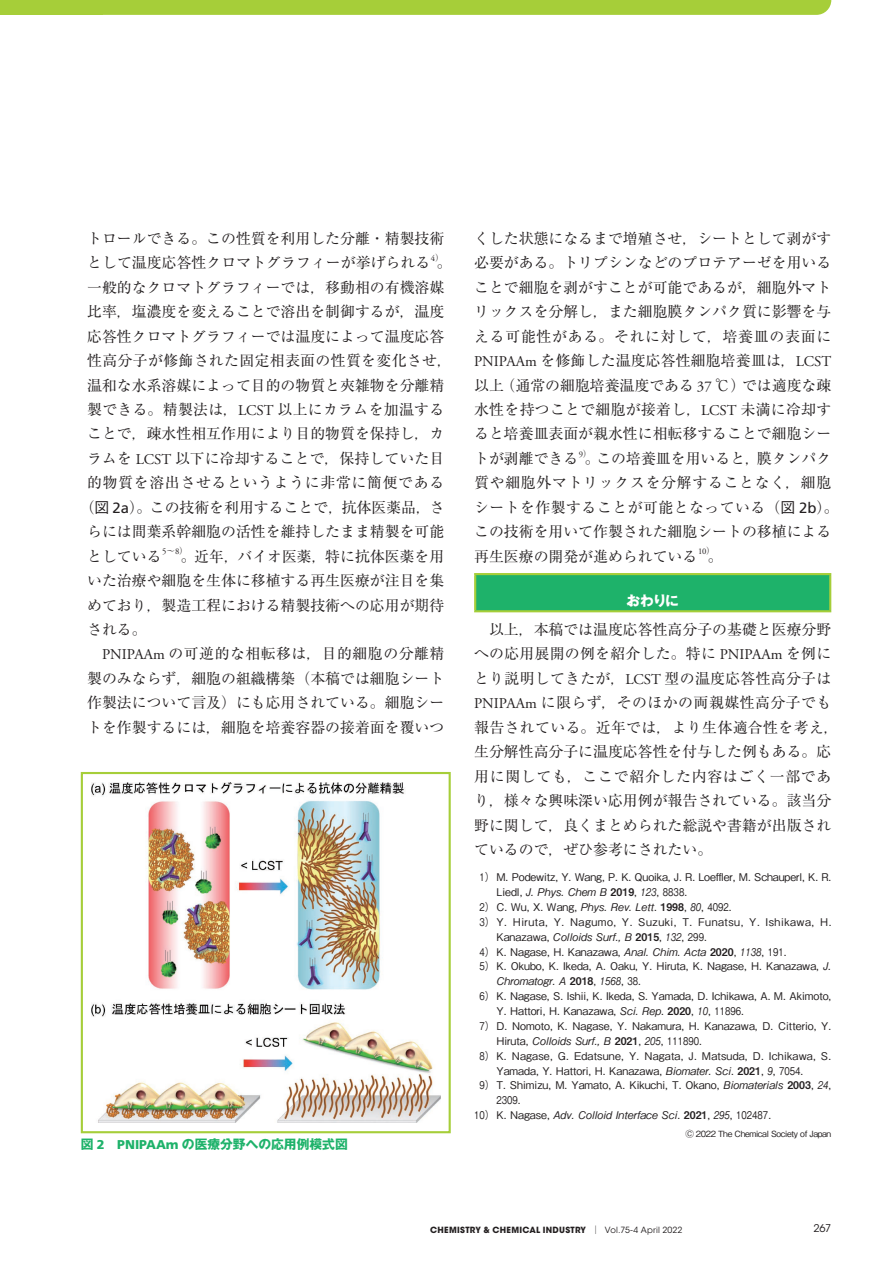
<style>
.page{position:relative;width:893px;height:1263px;background:#fff}
.page>*{position:absolute;margin:0;border:0;box-sizing:border-box;transform-origin:0 0}
.t1{font:14.85px/24.5px "Ryumin Pr 6";color:#231f20;text-align:justify}
.t2{font:14.85px/24.5px "Ryumin Pr 6";letter-spacing:.03em;color:#231f20}
.t3{font:14.85px "Ryumin Pr 6";letter-spacing:.02em;color:#231f20}
.t4{font:14.85px "Ryumin Pr 6";letter-spacing:.025em;color:#231f20}
.t5{font:14.85px "Ryumin Pr 6";letter-spacing:.045em;color:#231f20}
.t6{font:700 13.8px "Gothic MB101 Pr 6";color:#fff}
.t7{font:700 12.75px "Gothic MB101 Pr 6";color:#1eb26a}
.t8{font:500 10.65px "Gothic BBB Pr 6";color:#231f20;scale:.8 1}
.t9{font:500 10.65px "Gothic BBB Pr 6";color:#231f20}
.t10{font:500 10.65px "Gothic BBB Pr 6";letter-spacing:.02em;color:#231f20;scale:.8 1}
.t11{font:500 10.65px "Gothic BBB Pr 6";letter-spacing:.05em;color:#231f20;scale:.8 1}
.t12{font:10.65px "ITC Avant Garde Std";color:#231f20}
.t13{font:8.7px "Adobe Garamond Pro";color:#231f20}
.t14{font:700 8.55px "ITC Avant Garde Std";letter-spacing:.03em;color:#231f20}
.t15{font:500 8.55px "Gothic BBB Pr 6";letter-spacing:-.04em;color:#231f20}
.s1{font-family:"Ryumin Pr 6"}
.s2{font-family:"Adobe Garamond Pro"}
.s3{font-family:"Gothic BBB Pr 6";font-weight:500}
.s4{font-family:"Frutiger LT Std"}
.s5{font-family:"Frutiger LT Std";font-weight:900}
.s6{font-family:"Midashi Go Pr 6 MB31";font-weight:400}
.s7{font-family:"Ryumin Pr 6";font-weight:400}
.s8{font-weight:400}
</style>
<div class="page">
<svg style="left:102px;top:0;width:729px;height:15px;background:#a7ce3b"></svg>
<div style="left:0;top:0;width:102px;height:15px;background:#a6ce39"></div>
<div style="left:475px;top:574px;width:355px;height:37px;background:#1eb26a"></div>
<hr style="left:474px;top:573px;width:357px;height:2px;background:#a6ce39">
<hr style="left:474px;top:575px;width:2px;height:35px;background:#a6ce39">
<hr style="left:829px;top:575px;width:2px;height:35px;background:#a6ce39">
<hr style="left:474px;top:610px;width:357px;height:2px;background:#a6ce39">
<img style="left:91px;top:782px;width:349px;height:341px">
<div style="left:81px;top:772px;width:370px;height:361px;border:2px solid #a6ce39"></div>
<p class="t1" style="left:87px;top:225px;width:366px">トロールできる。この性質を利用した分離・精製技術として温度応答性クロマトグラフィーが挙げられる。</p>
<p class="t13" style="left:431px;top:253px;width:14px">4<span class="s1">）</span></p>
<p class="t1" style="left:87px;top:274px;width:359px">一般的なクロマトグラフィーでは，移動相の有機溶媒</p>
<p class="t1" style="left:87px;top:299px;width:359px">比率，塩濃度を変えることで溶出を制御するが，温度</p>
<p class="t1" style="left:87px;top:323px;width:359px">応答性クロマトグラフィーでは温度によって温度応答</p>
<p class="t4" style="left:87px;top:349px;width:366px">性高分子が修飾された固定相表面の性質を変化させ，</p>
<p class="t1" style="left:87px;top:372px;width:359px">温和な水系溶媒によって目的の物質と夾雑物を分離精</p>
<p class="t3" style="left:87px;top:398px;width:359px">製できる。精製法は，<span class="s2">LCST</span> 以上にカラムを加温する</p>
<p class="t1" style="left:87px;top:421px;width:359px">ことで，疎水性相互作用により目的物質を保持し，カ</p>
<p class="t1" style="left:87px;top:445px;width:359px">ラムを <span class="s2">LCST</span> 以下に冷却することで，保持していた目</p>
<p class="t5" style="left:87px;top:471px;width:359px">的物質を溶出させるというように非常に簡便である</p>
<p class="t1" style="left:80px;top:494px;width:366px">（<span class="s3">図</span> <span class="s4">2a</span>）。この技術を利用することで，抗体医薬品，さ</p>
<p class="t1" style="left:87px;top:519px;width:359px">らには間葉系幹細胞の活性を維持したまま精製を可能</p>
<p class="t1" style="left:87px;top:543px;width:76px">としている</p>
<p class="t13" style="left:162px;top:546px;width:27px">5<span class="s1">～</span>8<span class="s1">）</span></p>
<p class="t1" style="left:87px;top:543px;width:359px;text-indent:94px">。近年，バイオ医薬，特に抗体医薬を用いた治療や細胞を生体に移植する再生医療が注目を集めており，製造工程における精製技術への応用が期待される。</p>
<p class="t1" style="left:87px;top:641px;width:359px;text-indent:15px"><span class="s2">PNIPAAm</span> の可逆的な相転移は，目的細胞の分離精製のみならず，細胞の組織構築（本稿では細胞シート作製法について言及）にも応用されている。細胞シートを作製するには，細胞を培養容器の接着面を覆いつ</p>
<p class="t7" style="left:81px;top:1133px;width:268px">図 <span class="s5">2 PNIPAAm</span> の医療分野への応用例模式図</p>
<p class="t1" style="left:474px;top:225px;width:359px">くした状態になるまで増殖させ，シートとして剥がす必要がある。トリプシンなどのプロテアーゼを用いることで細胞を剥がすことが可能であるが，細胞外マトリックスを分解し，また細胞膜タンパク質に影響を与える可能性がある。それに対して，培養皿の表面に<span class="s2">PNIPAAm</span> を修飾した温度応答性細胞培養皿は，<span class="s2">LCST</span>以上（通常の細胞培養温度である <span class="s2">37</span> ℃）では適度な疎水性を持つことで細胞が接着し，<span class="s2">LCST</span> 未満に冷却すると培養皿表面が親水性に相転移することで細胞シートが剥離できる。この培養皿を用いると，膜タンパク</p>
<p class="t13" style="left:579px;top:449px;width:14px">9<span class="s1">）</span></p>
<p class="t2" style="left:474px;top:470px;width:366px">質や細胞外マトリックスを分解することなく，細胞シートを作製することが可能となっている（<span class="s3">図</span> <span class="s4">2b</span>）。この技術を用いて作製された細胞シートの移植による再生医療の開発が進められている</p>
<p class="t13" style="left:698px;top:546px;width:18px">10<span class="s1">）</span></p>
<p class="t1" style="left:708px;top:543px;width:16px">。</p>
<p class="t6" style="left:627px;top:590px;width:54px">おわりに</p>
<p class="t1" style="left:474px;top:616px;width:366px;text-align:left">　以上，本稿では温度応答性高分子の基礎と医療分野への応用展開の例を紹介した。特に <span class="s2">PNIPAAm</span> を例にとり説明してきたが，<span class="s2">LCST</span> 型の温度応答性高分子は<br><span class="s2">PNIPAAm</span> に限らず，そのほかの両親媒性高分子でも報告されている。近年では，より生体適合性を考え，生分解性高分子に温度応答性を付与した例もある。応用に関しても，ここで紹介した内容はごく一部であり，様々な興味深い応用例が報告されている。該当分野に関して，良くまとめられた総説や書籍が出版されているので，ぜひ参考にされたい。</p>
<p class="t8" style="left:479px;top:868px;width:441px">1） M. Podewitz, Y. Wang, P. K. Quoika, J. R. Loeffler, M. Schauperl, K. R.</p>
<p class="t9" style="left:496px;top:883px;width:192px">Liedl, J. Phys. Chem B <span class="s6">2019</span>, 123, 8838.</p>
<p class="t8" style="left:479px;top:898px;width:317px">2） C. Wu, X. Wang, Phys. Rev. Lett. <span class="s6">1998</span>, 80, 4092.</p>
<p class="t11" style="left:479px;top:913px;width:441px">3） Y. Hiruta, Y. Nagumo, Y. Suzuki, T. Funatsu, Y. Ishikawa, H.</p>
<p class="t9" style="left:496px;top:928px;width:212px">Kanazawa, Colloids Surf., B <span class="s6">2015</span>, 132, 299.</p>
<p class="t8" style="left:479px;top:943px;width:385px">4） K. Nagase, H. Kanazawa, Anal. Chim. Acta <span class="s6">2020</span>, 1138, 191.</p>
<p class="t8" style="left:479px;top:958px;width:441px">5） K. Okubo, K. Ikeda, A. Oaku, Y. Hiruta, K. Nagase, H. Kanazawa, J.</p>
<p class="t9" style="left:496px;top:973px;width:146px">Chromatogr. A <span class="s6">2018</span>, 1568, 38.</p>
<p class="t8" style="left:479px;top:988px;width:441px">6） K. Nagase, S. Ishii, K. Ikeda, S. Yamada, D. Ichikawa, A. M. Akimoto,</p>
<p class="t9" style="left:496px;top:1002px;width:249px">Y. Hattori, H. Kanazawa, Sci. Rep. <span class="s6">2020</span>, 10, 11896.</p>
<p class="t8" style="left:479px;top:1017px;width:441px">7） D. Nomoto, K. Nagase, Y. Nakamura, H. Kanazawa, D. Citterio, Y.</p>
<p class="t9" style="left:496px;top:1032px;width:207px">Hiruta, Colloids Surf., B <span class="s6">2021</span>, 205, 111890.</p>
<p class="t10" style="left:479px;top:1047px;width:441px">8） K. Nagase, G. Edatsune, Y. Nagata, J. Matsuda, D. Ichikawa, S.</p>
<p class="t9" style="left:496px;top:1062px;width:308px">Yamada, Y. Hattori, H. Kanazawa, Biomater. Sci. <span class="s6">2021</span>, 9, 7054.</p>
<p class="t8" style="left:479px;top:1077px;width:441px">9） T. Shimizu, M. Yamato, A. Kikuchi, T. Okano, Biomaterials <span class="s6">2003</span>, 24,</p>
<p class="t8" style="left:496px;top:1092px;width:32px">2309.</p>
<p class="t8" style="left:474px;top:1107px;width:373px">10） K. Nagase, Adv. Colloid Interface Sci. <span class="s6">2021</span>, 295, 102487.</p>
<p class="t15" style="left:685px;top:1126px;width:147px">Ⓒ 2022 The Chemical Society of Japan</p>
<p class="t14" style="left:430px;top:1224px;width:254px">CHEMISTRY &amp; CHEMICAL INDUSTRY <span class="s7">│</span> <span class="s8">Vol.75-4 April 2022</span></p>
<p class="t12" style="left:813px;top:1222px;width:19px">267</p>
</div>
